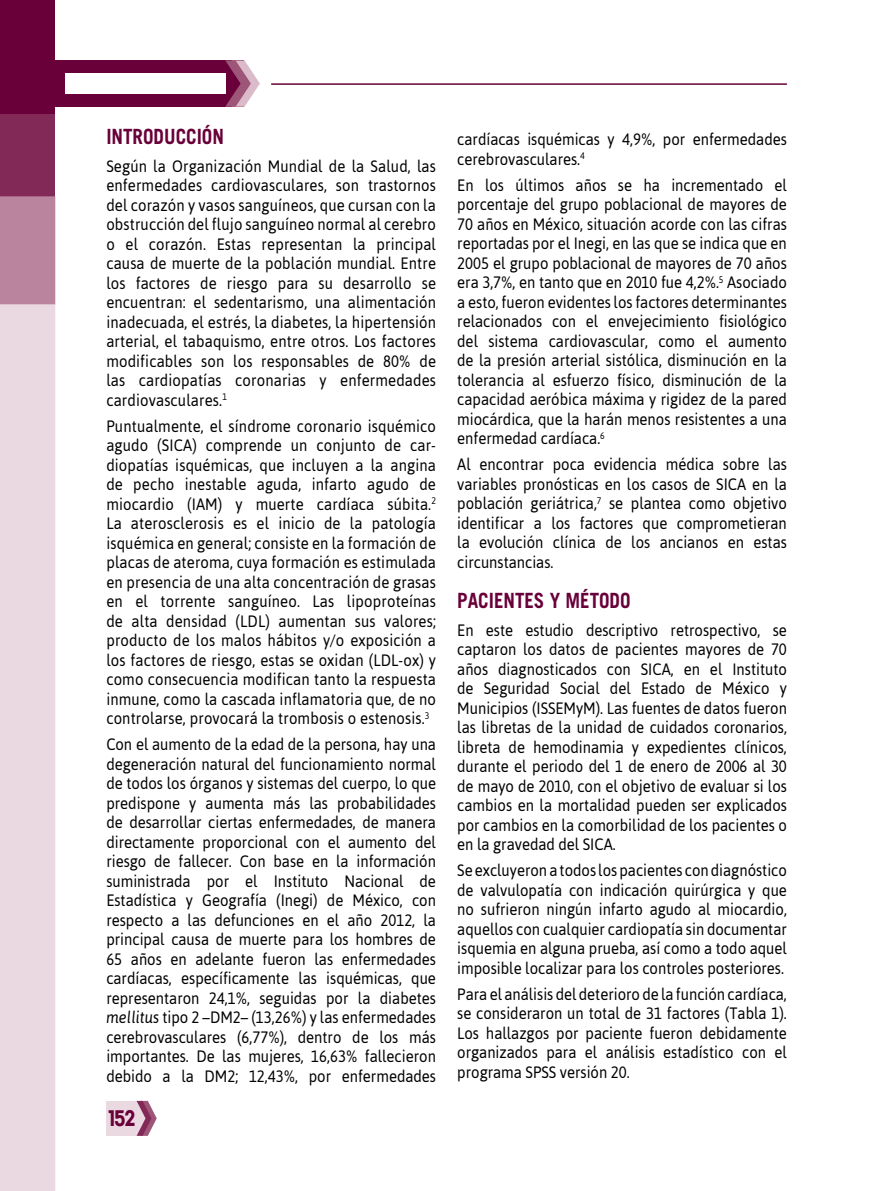
<style>
.page{position:relative;width:872px;height:1191px;background:#fff}
.page>*{position:absolute;margin:0;border:0;box-sizing:border-box;transform-origin:0 0}
.t1{font:22.5px "Milocha";color:#690039;scale:.87 1}
.t2{font:700 21px "Trade Gothic";color:#690039;scale:.9 1}
.t3{font:16.5px/19.5px "Asap";color:#000;text-align:justify;scale:.9 1}
.s1{font-style:italic}
</style>
<div class="page">
<div style="left:106px;top:1100px;width:42px;height:35px;background:#ebd9e2"></div>
<svg style="left:137px;top:1100px;width:20px;height:35px"></svg>
<div style="left:0;top:0;width:55px;height:114px;background:#690039"></div>
<div style="left:0;top:114px;width:55px;height:82px;background:#832957"></div>
<div style="left:0;top:196px;width:55px;height:109px;background:#bb849e"></div>
<div style="left:0;top:305px;width:55px;height:886px;background:#ebd9e2"></div>
<div style="left:55px;top:60px;width:189px;height:47px;background:#690039"></div>
<svg style="left:225px;top:60px;width:35px;height:47px"></svg>
<hr style="left:271px;top:83px;width:516px;height:2px;background:#690039">
<div style="left:65px;top:73px;width:160px;height:21px;background:#fff"></div>
<p class="t2" style="left:106px;top:123px;width:132px">INTRODUCCIÓN</p>
<p class="t3" style="left:106px;top:156px;width:368px">Según la Organización Mundial de la Salud, las enfermedades cardiovasculares, son trastornos del corazón y vasos sanguíneos, que cursan con la obstrucción del flujo sanguíneo normal al cerebro o el corazón. Estas representan la principal causa de muerte de la población mundial. Entre los factores de riesgo para su desarrollo se encuentran: el sedentarismo, una alimentación inadecuada, el estrés, la diabetes, la hipertensión arterial, el tabaquismo, entre otros. Los factores modificables son los responsables de 80% de las cardiopatías coronarias y enfermedades cardiovasculares.<sup>1</sup></p>
<p class="t3" style="left:106px;top:416px;width:368px">Puntualmente, el síndrome coronario isquémico agudo (SICA) comprende un conjunto de car&shy;diopatías isquémicas, que incluyen a la angina de pecho inestable aguda, infarto agudo de miocardio (IAM) y muerte cardíaca súbita.<sup>2<br></sup>La aterosclerosis es el inicio de la patología isquémica en general; consiste en la formación de placas de ateroma, cuya formación es estimulada en presencia de una alta concentración de grasas en el torrente sanguíneo. Las lipoproteínas de alta densidad (LDL) aumentan sus valores; producto de los malos hábitos y/o exposición a los factores de riesgo, estas se oxidan (LDL-ox) y como consecuencia modifican tanto la respuesta inmune, como la cascada inflamatoria que, de no controlarse, provocará la trombosis o estenosis.<sup>3</sup></p>
<p class="t3" style="left:106px;top:734px;width:368px">Con el aumento de la edad de la persona, hay una degeneración natural del funcionamiento normal de todos los órganos y sistemas del cuerpo, lo que predispone y aumenta más las probabilidades de desarrollar ciertas enfermedades, de manera directamente proporcional con el aumento del riesgo de fallecer. Con base en la información suministrada por el Instituto Nacional de Estadística y Geografía (Inegi) de México, con respecto a las defunciones en el año 2012, la principal causa de muerte para los hombres de 65 años en adelante fueron las enfermedades cardíacas, específicamente las isquémicas, que representaron 24,1%, seguidas por la diabetes <span class="s1">mellitus</span> tipo 2 –DM2– (13,26%) y las enfermedades cerebrovasculares (6,77%), dentro de los más importantes. De las mujeres, 16,63% fallecieron debido a la DM2; 12,43%, por enfermedades</p>
<h1 class="t1" style="left:108px;top:1105px;width:32px">152</h1>
<p class="t3" style="left:457px;top:129px;width:368px">cardíacas isquémicas y 4,9%, por enfermedades cerebrovasculares.<sup>4</sup></p>
<p class="t3" style="left:457px;top:175px;width:368px">En los últimos años se ha incrementado el porcentaje del grupo poblacional de mayores de 70 años en México, situación acorde con las cifras reportadas por el Inegi, en las que se indica que en 2005 el grupo poblacional de mayores de 70 años era 3,7%, en tanto que en 2010 fue 4,2%.<sup>5</sup> Asociado a esto, fueron evidentes los factores determinantes relacionados con el envejecimiento fisiológico del sistema cardiovascular, como el aumento de la presión arterial sistólica, disminución en la tolerancia al esfuerzo físico, disminución de la capacidad aeróbica máxima y rigidez de la pared miocárdica, que la harán menos resistentes a una enfermedad cardíaca.<sup>6</sup></p>
<p class="t3" style="left:457px;top:454px;width:368px">Al encontrar poca evidencia médica sobre las variables pronósticas en los casos de SICA en la población geriátrica,<sup>7</sup> se plantea como objetivo identificar a los factores que comprometieran la evolución clínica de los ancianos en estas circunstancias.</p>
<p class="t2" style="left:457px;top:587px;width:194px">PACIENTES Y MÉTODO</p>
<p class="t3" style="left:457px;top:620px;width:368px">En este estudio descriptivo retrospectivo, se captaron los datos de pacientes mayores de 70 años diagnosticados con SICA, en el Instituto de Seguridad Social del Estado de México y Municipios (ISSEMyM). Las fuentes de datos fueron las libretas de la unidad de cuidados coronarios, libreta de hemodinamia y expedientes clínicos, durante el periodo del 1 de enero de 2006 al 30 de mayo de 2010, con el objetivo de evaluar si los cambios en la mortalidad pueden ser explicados por cambios en la comorbilidad de los pacientes o en la gravedad del SICA.</p>
<p class="t3" style="left:457px;top:860px;width:368px">Se excluyeron a todos los pacientes con diagnóstico de valvulopatía con indicación quirúrgica y que no sufrieron ningún infarto agudo al miocardio, aquellos con cualquier cardiopatía sin documentar isquemia en alguna prueba, así como a todo aquel imposible localizar para los controles posteriores.</p>
<p class="t3" style="left:457px;top:984px;width:368px">Para el análisis del deterioro de la función cardíaca, se consideraron un total de 31 factores (Tabla 1).<br>Los hallazgos por paciente fueron debidamente organizados para el análisis estadístico con el programa SPSS versión 20.</p>
</div>
